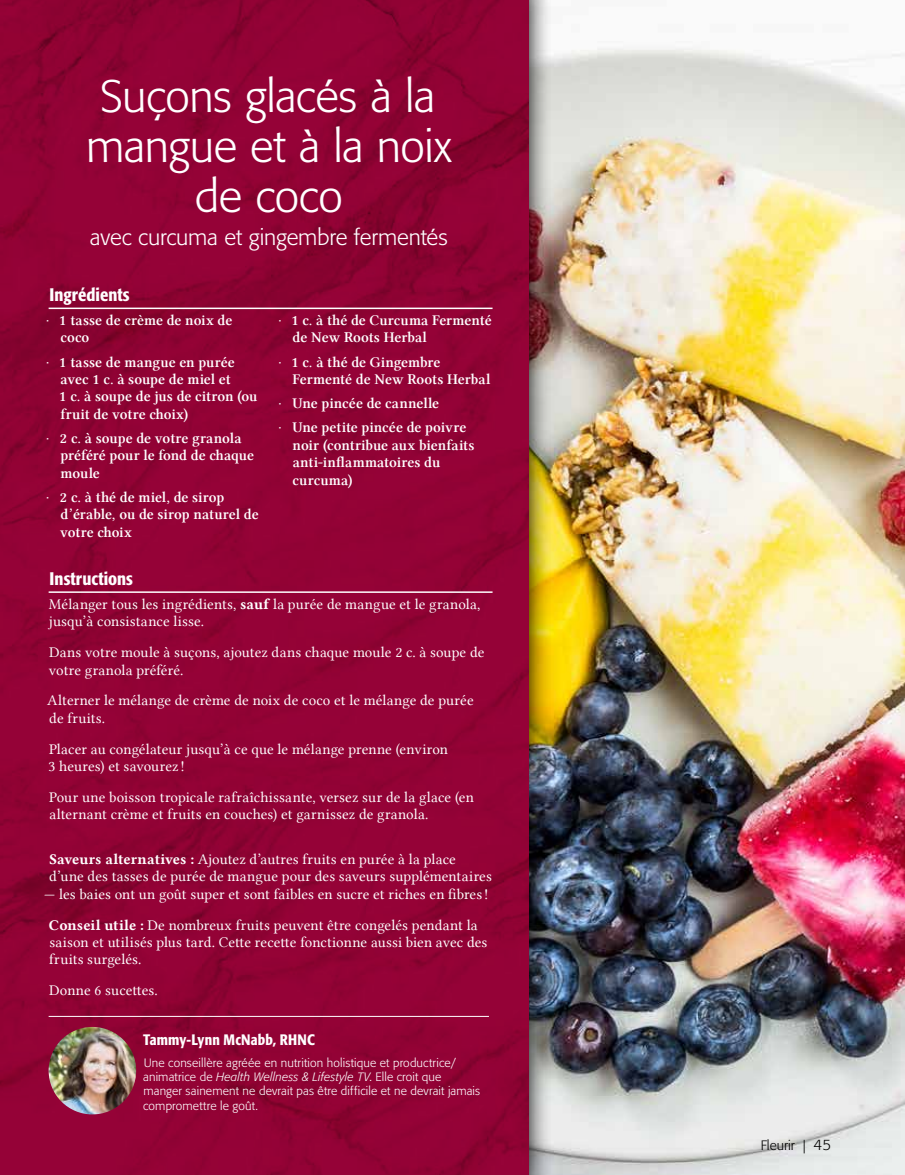
<style>
.page{position:relative;width:905px;height:1175px;background:#fff}
.page>*{position:absolute;margin:0;border:0;box-sizing:border-box;transform-origin:0 0}
.t1{font:300 45px/49.5px "Formata";letter-spacing:-.01em;color:#fff;text-align:center}
.t2{font:300 22.5px "Formata";letter-spacing:-.01em;color:#fff}
.t3{font:500 condensed 18px "Formata";letter-spacing:.005em;color:#fff}
.t4{font:15px/17.4px "Lin Libertine";letter-spacing:.005em;color:#fff}
.t5{font:15px/17.4px "Lin Libertine Z";color:#fff}
.t6{font:500 condensed 15px "Formata";letter-spacing:.01em;color:#fff}
.t7{font:300 13.5px "Formata";color:#000}
.t8{font:300 12px/14.4px "Formata";letter-spacing:.01em;color:#fff}
.s1{font-family:"Formata";font-weight:300}
.s2{font-family:"Lin Libertine B"}
.s3{font-style:italic}
.s4{font-size:15px}
</style>
<div class="page">
<img style="left:551px;top:48px;width:353px;height:1126px">
<img style="left:528px;top:0;width:23px;height:1174px">
<img style="left:0;top:0;width:528px;height:1174px">
<img style="left:49px;top:1026px;width:87px;height:88px;border-radius:44px">
<hr style="left:49px;top:1016px;width:440px;height:1px;background:#fff">
<hr style="left:49px;top:307px;width:443px;height:2px;background:#fff">
<hr style="left:49px;top:591px;width:443px;height:2px;background:#fff">
<h1 class="t1" style="left:86px;top:72px;width:367px">Suçons glacés à la mangue et à la noix de coco</h1>
<h2 class="t2" style="left:90px;top:224px;width:359px">avec curcuma et gingembre fermentés</h2>
<p class="t3" style="left:50px;top:283px;width:81px">Ingrédients</p>
<p class="t5" style="left:60px;top:312px;width:173px;text-indent:-14px"><span class="s1">·</span> 1 tasse de crème de noix de coco</p>
<p class="t5" style="left:59px;top:353px;width:200px;text-indent:-13px"><span class="s1">·</span> 1 tasse de mangue en purée avec 1 c. à soupe de miel et<br>1 c. à soupe de jus de citron (ou fruit de votre choix)</p>
<p class="t5" style="left:61px;top:430px;width:195px;text-indent:-14px"><span class="s1">·</span> 2 c. à soupe de votre granola préféré pour le fond de chaque moule</p>
<p class="t5" style="left:60px;top:489px;width:200px;text-indent:-14px"><span class="s1">·</span> 2 c. à thé de miel, de sirop d’érable, ou de sirop naturel de votre choix</p>
<p class="t5" style="left:292px;top:312px;width:200px;text-indent:-14px"><span class="s1">·</span> 1 c. à thé de Curcuma Fermenté de New Roots Herbal</p>
<p class="t5" style="left:292px;top:353px;width:199px;text-indent:-14px"><span class="s1">·</span> 1 c. à thé de Gingembre<br>Fermenté de New Roots Herbal</p>
<p class="t5" style="left:278px;top:392px;width:189px;line-height:24.2px"><span class="s1">·</span> Une pincée de cannelle<br><span class="s1">·</span> Une petite pincée de poivre</p>
<p class="t5" style="left:292px;top:437px;width:183px">noir (contribue aux bienfaits anti‑inflammatoires du curcuma)</p>
<p class="t3" style="left:50px;top:567px;width:85px">Instructions</p>
<p class="t4" style="left:49px;top:595px;width:433px">Mélanger tous les ingrédients, <span class="s2">sauf</span> la purée de mangue et le granola, jusqu’à consistance lisse.</p>
<p class="t4" style="left:49px;top:643px;width:437px">Dans votre moule à suçons, ajoutez dans chaque moule 2 c. à soupe de votre granola préféré.</p>
<p class="t4" style="left:47px;top:692px;width:428px">Alterner le mélange de crème de noix de coco et le mélange de purée de fruits.</p>
<p class="t4" style="left:49px;top:740px;width:401px">Placer au congélateur jusqu’à ce que le mélange prenne (environ<br>3 heures) et savourez !</p>
<p class="t4" style="left:49px;top:788px;width:426px">Pour une boisson tropicale rafraîchissante, versez sur de la glace (en alternant crème et fruits en couches) et garnissez de granola.</p>
<p class="t4" style="left:49px;top:850px;width:444px"><span class="s2">Saveurs alternatives :</span> Ajoutez d’autres fruits en purée à la place d’une des tasses de purée de mangue pour des saveurs supplémentaires</p>
<p class="t4" style="left:44px;top:878px;width:445px;line-height:30.9px;text-align:center">— les baies ont un goût super et sont faibles en sucre et riches en fibres !<br><span class="s2">Conseil utile :</span> De nombreux fruits peuvent être congelés pendant la</p>
<p class="t4" style="left:49px;top:933px;width:439px">saison et utilisés plus tard. Cette recette fonctionne aussi bien avec des fruits surgelés.</p>
<p class="t4" style="left:49px;top:981px;width:110px">Donne 6 sucettes.</p>
<p class="t6" style="left:143px;top:1031px;width:173px">Tammy-Lynn McNabb, RHNC</p>
<p class="t8" style="left:143px;top:1055px;width:338px">Une conseillère agréée en nutrition holistique et productrice/ animatrice de <span class="s3">Health Wellness &amp; Lifestyle TV</span>. Elle croit que manger sainement ne devrait pas être difficile et ne devrait jamais compromettre le goût.</p>
<p class="t7" style="left:760px;top:1137px;width:72px">Fleurir | <span class="s4">45</span></p>
</div>
